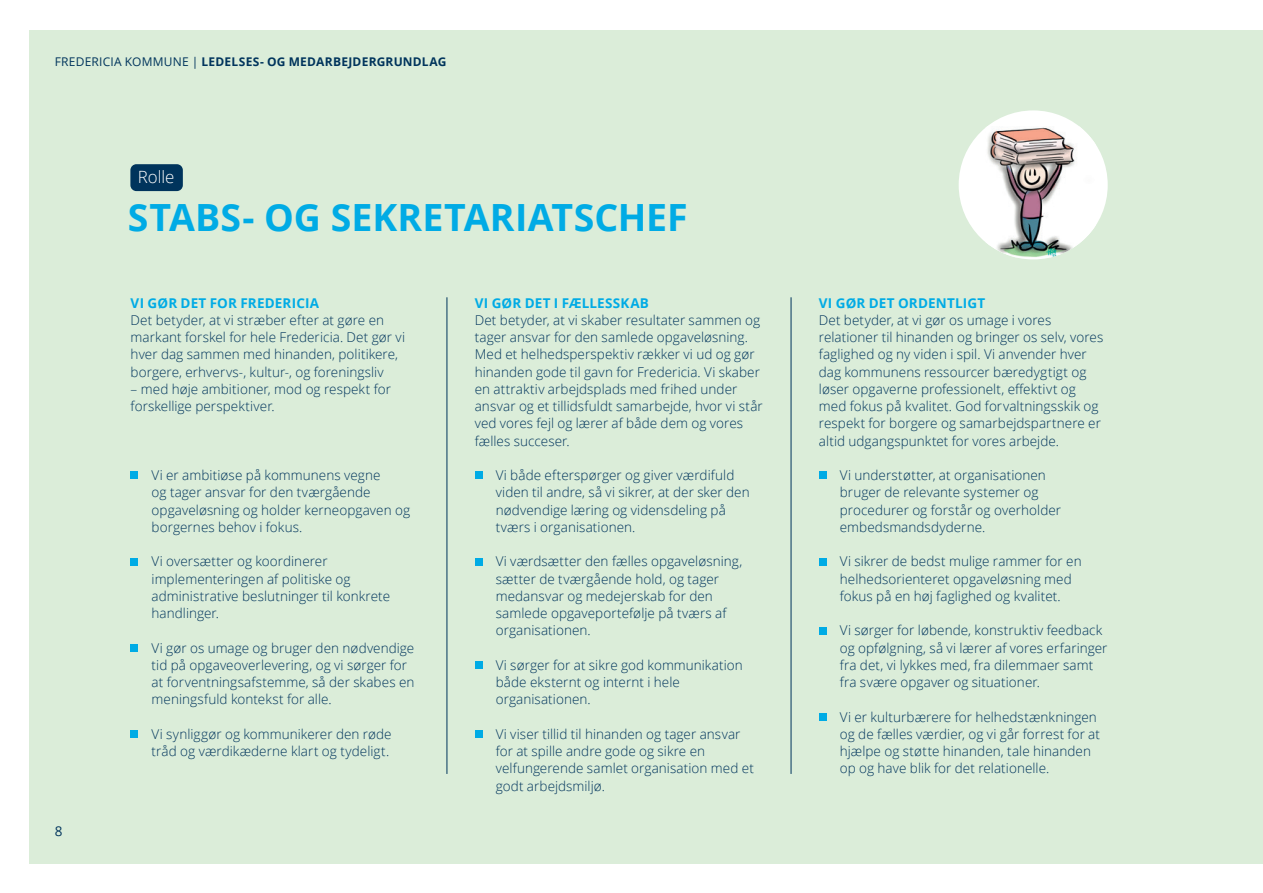
<style>
.page{position:relative;width:1263px;height:893px;background:#fff}
.page>*{position:absolute;margin:0;border:0;box-sizing:border-box;transform-origin:0 0}
.t1{font:700 37.5px "Open Sans";color:#00abe5}
.FK_rubrik{font:300 16.8px "Open Sans";letter-spacing:-.005em;color:#fff}
.FK_brød{font:300 13.5px/17.2px "Open Sans";letter-spacing:.005em;color:#00345c}
.FK_mellemrubrik{font:700 13.5px "Open Sans";letter-spacing:.01em;color:#00abe5}
.t2{font:13.5px "Open Sans";color:#00345c}
.t3{font:700 12px "Open Sans";letter-spacing:.02em;color:#00345c}
.s1{font-weight:400}
</style>
<div class="page">
<div style="left:30px;top:30px;width:1233px;height:833px;background:#dbedd9"></div>
<div style="left:959px;top:110px;width:149px;height:149px;background:#fff;border-radius:50%"></div>
<img style="left:985px;top:126px;width:111px;height:131px">
<hr style="left:447px;top:297px;width:1px;height:477px;background:#00345c">
<hr style="left:791px;top:297px;width:1px;height:477px;background:#00345c">
<div style="left:130px;top:164px;width:53px;height:27px;background:#00345c;border-radius:6px"></div>
<div style="left:131px;top:471px;width:7px;height:8px;background:#00abe5"></div>
<div style="left:131px;top:558px;width:7px;height:7px;background:#00abe5"></div>
<div style="left:131px;top:644px;width:7px;height:8px;background:#00abe5"></div>
<div style="left:131px;top:730px;width:7px;height:8px;background:#00abe5"></div>
<div style="left:475px;top:471px;width:7px;height:8px;background:#00abe5"></div>
<div style="left:475px;top:558px;width:7px;height:7px;background:#00abe5"></div>
<div style="left:475px;top:661px;width:7px;height:8px;background:#00abe5"></div>
<div style="left:475px;top:730px;width:7px;height:8px;background:#00abe5"></div>
<div style="left:819px;top:471px;width:7px;height:8px;background:#00abe5"></div>
<div style="left:819px;top:558px;width:7px;height:7px;background:#00abe5"></div>
<div style="left:819px;top:627px;width:7px;height:7px;background:#00abe5"></div>
<div style="left:819px;top:713px;width:7px;height:8px;background:#00abe5"></div>
<p class="t3" style="left:55px;top:53px;width:393px"><span class="s1">FREDERICIA KOMMUNE |</span> LEDELSES- OG MEDARBEJDERGRUNDLAG</p>
<p class="FK_rubrik" style="left:138px;top:166px;width:38px">Rolle</p>
<h3 class="t1" style="left:128px;top:191px;width:561px">STABS- OG SEKRETARIATSCHEF</h3>
<p class="t2" style="left:55px;top:822px;width:9px">8</p>
<p class="FK_mellemrubrik" style="left:131px;top:293px;width:190px">VI GØR DET FOR FREDERICIA</p>
<p class="FK_brød" style="left:131px;top:311px;width:276px">Det betyder, at vi stræber efter at gøre en markant forskel for hele Fredericia. Det gør vi hver dag sammen med hinanden, politikere, borgere, erhvervs-, kultur-, og foreningsliv</p>
<p class="FK_brød" style="left:131px;top:380px;width:262px">– med høje ambitioner, mod og respekt for forskellige perspektiver.</p>
<p class="FK_brød" style="left:152px;top:466px;width:260px">Vi er ambitiøse på kommunens vegne<br>og tager ansvar for den tværgående opgaveløsning og holder kerneopgaven og borgernes behov i fokus.</p>
<p class="FK_brød" style="left:152px;top:552px;width:240px">Vi oversætter og koordinerer implementeringen af politiske og administrative beslutninger til konkrete handlinger.</p>
<p class="FK_brød" style="left:152px;top:639px;width:264px">Vi gør os umage og bruger den nødvendige tid på opgaveoverlevering, og vi sørger for at forventningsafstemme, så der skabes en meningsfuld kontekst for alle.</p>
<p class="FK_brød" style="left:152px;top:725px;width:242px">Vi synliggør og kommunikerer den røde tråd og værdikæderne klart og tydeligt.</p>
<p class="FK_mellemrubrik" style="left:475px;top:293px;width:176px">VI GØR DET I FÆLLESSKAB</p>
<p class="FK_brød" style="left:475px;top:311px;width:290px">Det betyder, at vi skaber resultater sammen og tager ansvar for den samlede opgaveløsning.<br>Med et helhedsperspektiv rækker vi ud og gør hinanden gode til gavn for Fredericia. Vi skaber en attraktiv arbejdsplads med frihed under ansvar og et tillidsfuldt samarbejde, hvor vi står ved vores fejl og lærer af både dem og vores fælles succeser.</p>
<p class="FK_brød" style="left:496px;top:466px;width:255px">Vi både efterspørger og giver værdifuld viden til andre, så vi sikrer, at der sker den nødvendige læring og vidensdeling på tværs i organisationen.</p>
<p class="FK_brød" style="left:496px;top:552px;width:248px">Vi værdsætter den fælles opgaveløsning, sætter de tværgående hold, og tager medansvar og medejerskab for den samlede opgaveportefølje på tværs af organisationen.</p>
<p class="FK_brød" style="left:496px;top:656px;width:249px">Vi sørger for at sikre god kommunikation både eksternt og internt i hele organisationen.</p>
<p class="FK_brød" style="left:496px;top:725px;width:260px">Vi viser tillid til hinanden og tager ansvar for at spille andre gode og sikre en velfungerende samlet organisation med et godt arbejdsmiljø.</p>
<p class="FK_mellemrubrik" style="left:819px;top:293px;width:168px">VI GØR DET ORDENTLIGT</p>
<p class="FK_brød" style="left:819px;top:311px;width:286px">Det betyder, at vi gør os umage i vores relationer til hinanden og bringer os selv, vores faglighed og ny viden i spil. Vi anvender hver dag kommunens ressourcer bæredygtigt og løser opgaverne professionelt, effektivt og med fokus på kvalitet. God forvaltningsskik og respekt for borgere og samarbejdspartnere er altid udgangspunktet for vores arbejde.</p>
<p class="FK_brød" style="left:840px;top:466px;width:223px">Vi understøtter, at organisationen bruger de relevante systemer og procedurer og forstår og overholder embedsmandsdyderne.</p>
<p class="FK_brød" style="left:840px;top:552px;width:243px">Vi sikrer de bedst mulige rammer for en helhedsorienteret opgaveløsning med fokus på en høj faglighed og kvalitet.</p>
<p class="FK_brød" style="left:840px;top:621px;width:269px">Vi sørger for løbende, konstruktiv feedback og opfølgning, så vi lærer af vores erfaringer fra det, vi lykkes med, fra dilemmaer samt fra svære opgaver og situationer.</p>
<p class="FK_brød" style="left:840px;top:708px;width:262px">Vi er kulturbærere for helhedstænkningen og de fælles værdier, og vi går forrest for at hjælpe og støtte hinanden, tale hinanden op og have blik for det relationelle.</p>
</div>
